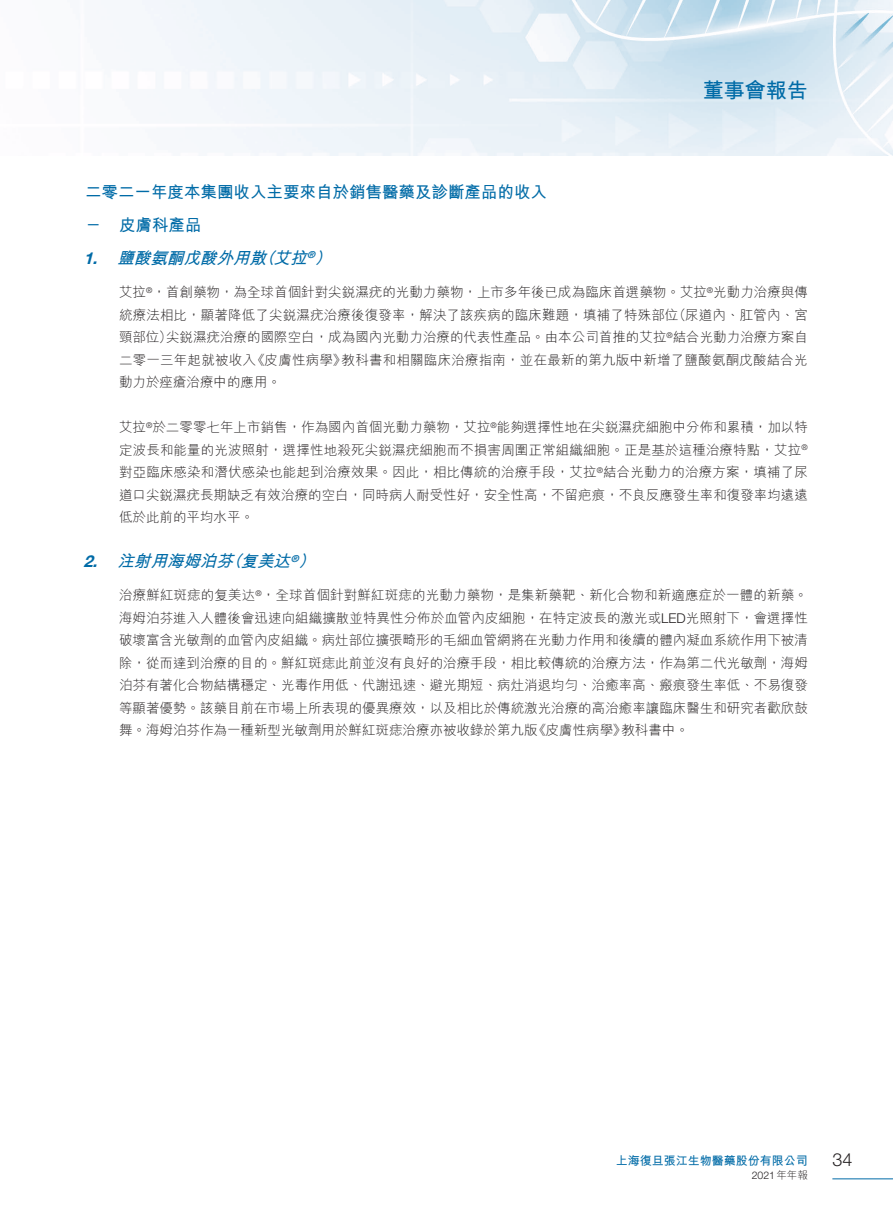
<style>
.page{position:relative;width:893px;height:1212px;background:#fff}
.page>*{position:absolute;margin:0;border:0;box-sizing:border-box;transform-origin:0 0}
.t1{font:700 21px "M Hei HK";color:#006ba7}
.t2{font:300 18px "Helvetica Neue LT Std";color:#231f20}
.t3{font:700 16.5px/33.2px "M Hei HK";color:#006ba7}
.t4{font:italic 700 16.5px "M Hei HK";color:#006ba7}
.t5{font:italic 700 16.5px "Helvetica Neue LT Std";color:#006ba7}
.t6{font:300 13.5px/22.5px "M Hei HK";color:#231f20}
.t7{font:700 12px "M Hei HK";color:#006ba7}
.t8{font:300 10.5px "Helvetica Neue LT Std";color:#231f20}
.t9{font:300 7.8px "Helvetica Neue LT Std";color:#231f20}
.s1{font-family:"M Hei HKS"}
.s2{font-family:"Helvetica Neue LT Std"}
.s3{font-family:"M Hei HK"}
</style>
<div class="page">
<img style="left:142px;top:0;width:751px;height:155px">
<hr style="left:832px;top:1178px;width:61px;height:1px;background:#006ba7">
<p class="t3" style="left:119px;top:174px;width:429px;text-indent:-34px">二零二一年度本集團收入主要來自於銷售醫藥及診斷產品的收入皮膚科產品</p>
<p class="t3" style="left:85px;top:207px;width:18px">－</p>
<p class="t5" style="left:83px;top:248px;width:21px">1.</p>
<p class="t4" style="left:117px;top:246px;width:196px">鹽酸氨酮戊酸外用散艾拉</p>
<p class="t4" style="left:258px;top:246px;width:24px">（</p>
<p class="t4" style="left:307px;top:246px;width:31px">(<sup>R</sup></p>
<h1 class="t1" style="left:703px;top:75px;width:106px">董事會報告</h1>
<p class="t6" style="left:673px;top:280px;width:137px;text-indent:-554px">艾拉，<sup>®</sup> 首創藥物，為全球首個針對尖銳濕疣的光動力藥物，上市多年後已成為臨床首選藥物。艾拉<br>（尿道內、肛管內、宮</p>
<p class="t6" style="left:713px;top:280px;width:96px">光動力治療與傳</p>
<p class="t9" style="left:707px;top:285px;width:8px">®</p>
<p class="t6" style="left:673px;top:303px;width:137px;text-indent:-554px">統療法相比，顯著降低了尖銳濕疣治療後復發率，解決了該疾病的臨床難題，填補了特殊部位<br>結合光動力治療方案自</p>
<p class="t6" style="left:166px;top:325px;width:502px">尖銳濕疣治療的國際空白，成為國內光動力治療的代表性產品。由本公司首推的艾拉</p>
<p class="t6" style="left:119px;top:325px;width:54px">頸部位）</p>
<p class="t9" style="left:666px;top:330px;width:8px">®</p>
<p class="t6" style="left:342px;top:348px;width:468px">教科書和相關臨床治療指南，並在最新的第九版中新增了鹽酸氨酮戊酸結合光</p>
<p class="t6" style="left:252px;top:348px;width:96px">《皮膚性病學》</p>
<p class="t6" style="left:119px;top:348px;width:163px">二零一三年起就被收入<br>動力於痤瘡治療中的應用。</p>
<p class="t5" style="left:83px;top:551px;width:21px">2.</p>
<p class="t6" style="left:152px;top:415px;width:340px">於二零零七年上市銷售，作為國內首個光動力藥物，艾拉</p>
<p class="t6" style="left:497px;top:415px;width:313px">能夠選擇性地在尖銳濕疣細胞中分佈和累積，加以特</p>
<p class="t6" style="left:119px;top:415px;width:29px">艾拉</p>
<p class="t9" style="left:146px;top:420px;width:8px">®</p>
<p class="t9" style="left:491px;top:420px;width:8px">®</p>
<p class="t6" style="left:603px;top:438px;width:206px;text-indent:-484px">定波長和能量的光波照射，選擇性地殺死尖銳濕疣細胞而不損害周圍正常組織細胞。正是基於這種治療特點，艾拉結合光動力的治療方案，填補了尿</p>
<p class="t9" style="left:802px;top:442px;width:8px">R</p>
<p class="t6" style="left:119px;top:460px;width:690px">對亞臨床感染和潛伏感染也能起到治療效果。因此，相比傳統的治療手段，艾拉<br>道口尖銳濕疣長期缺乏有效治療的空白，同時病人耐受性好，安全性高，不留疤痕，不良反應發生率和復發率均遠遠低於此前的平均水平。</p>
<p class="t4" style="left:291px;top:549px;width:31px">(<sup>R</sup></p>
<p class="t9" style="left:597px;top:465px;width:8px">®</p>
<p class="t4" style="left:117px;top:549px;width:180px">注射用海姆泊芬复美达</p>
<p class="t4" style="left:225px;top:549px;width:24px">（</p>
<p class="t6" style="left:119px;top:583px;width:690px">治療鮮紅斑痣的复美<span class="s1">達</span>，<sup>®</sup> 全球首個針對鮮紅斑痣的光動力藥物，是集新藥靶、新化合物和新適應症於一體的新藥。</p>
<p class="t6" style="left:119px;top:606px;width:690px">海姆泊芬進入人體後會迅速向組織擴散並特異性分佈於血管內皮細胞，在特定波長的激光或<span class="s2">LED</span>光照射下，會選擇性</p>
<p class="t6" style="left:119px;top:628px;width:690px">破壞富含光敏劑的血管內皮組織。病灶部位擴張畸形的毛細血管網將在光動力作用和後續的體內凝血系統作用下被清</p>
<p class="t6" style="left:119px;top:651px;width:690px">除，從而達到治療的目的。鮮紅斑痣此前並沒有良好的治療手段，相比較傳統的治療方法，作為第二代光敏劑，海姆</p>
<p class="t6" style="left:119px;top:673px;width:690px">泊芬有著化合物結構穩定、光毒作用低、代謝迅速、避光期短、病灶消退均勻、治癒率高、瘢痕發生率低、不易復發</p>
<p class="t6" style="left:119px;top:696px;width:690px">等顯著優勢。該藥目前在市場上所表現的優異療效，以及相比於傳統激光治療的高治癒率讓臨床醫生和研究者歡欣鼓</p>
<p class="t6" style="left:621px;top:718px;width:69px">教科書中。</p>
<p class="t6" style="left:119px;top:718px;width:420px">舞。海姆泊芬作為一種新型光敏劑用於鮮紅斑痣治療亦被收錄於第九版</p>
<p class="t6" style="left:533px;top:718px;width:94px">《皮膚性病學》</p>
<p class="t7" style="left:616px;top:1152px;width:193px">上海復旦張江生物醫藥股份有限公司</p>
<p class="t8" style="left:752px;top:1168px;width:58px">2021<span class="s3">年年報</span></p>
<h2 class="t2" style="left:832px;top:1148px;width:22px">34</h2>
</div>
